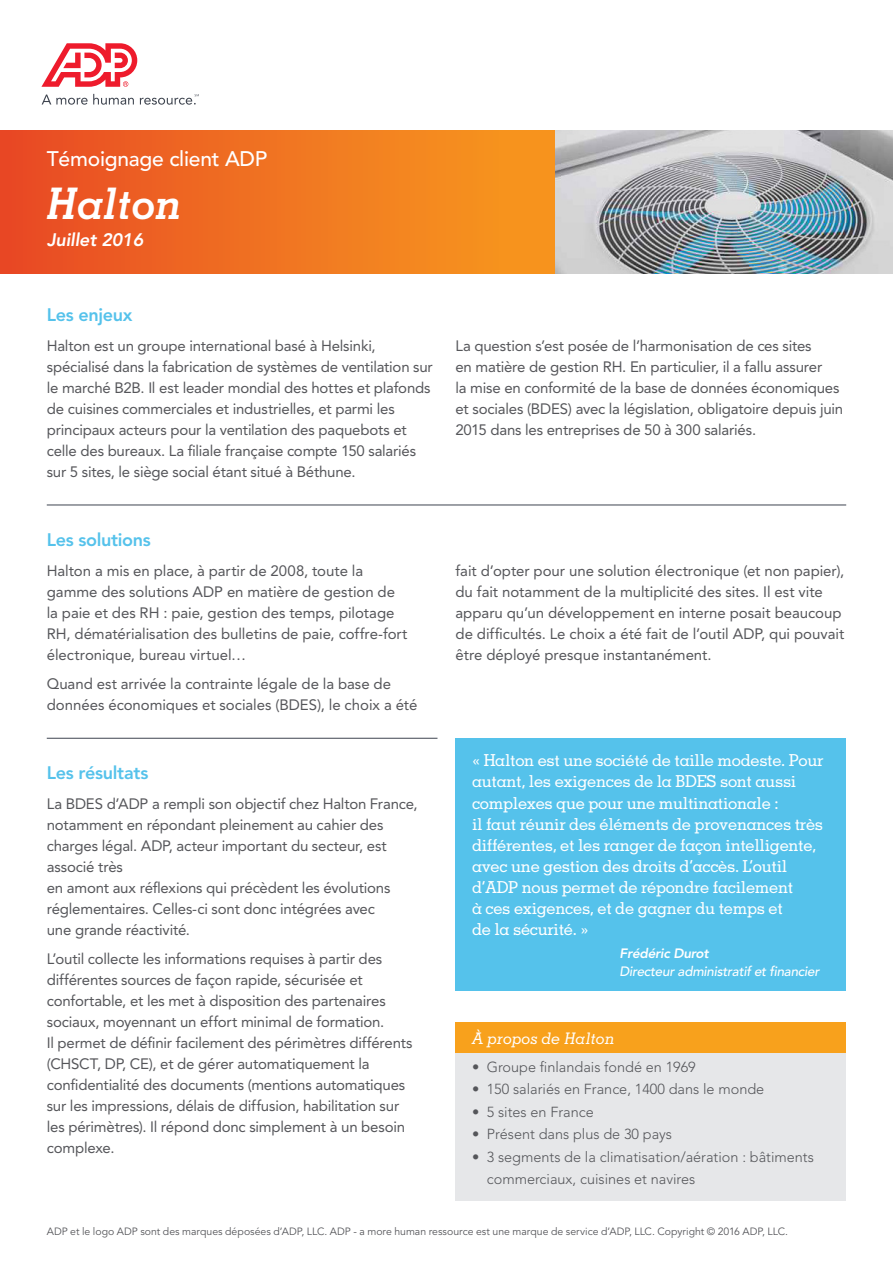
<style>
.page{position:relative;width:893px;height:1263px;background:#fff}
.page>*{position:absolute;margin:0;border:0;box-sizing:border-box;transform-origin:0 0}
.t1{font:italic 700 43.5px "Memphis";letter-spacing:-.01em;color:#fff}
.t2{font:500 21px "Avenir";letter-spacing:-.01em;color:#fff}
.t3{font:800 18px "Avenir";letter-spacing:-.015em;color:#55c2eb}
.t4{font:italic 800 18px "Avenir";letter-spacing:-.01em;color:#fff}
.t5{font:500 16.5px/21px "Memphis";letter-spacing:-.02em;color:#fff}
.t6{font:italic 500 15.9px "Memphis";color:#fff}
.t7{font:15px/21px "Avenir";letter-spacing:-.01em;color:#55565a}
.t8{font:300 14.4px/22.5px "Avenir";color:#55565a}
.t9{font:italic 500 13.5px "Avenir";letter-spacing:-.02em;color:#fff}
.t10{font:italic 800 13.5px "Avenir";letter-spacing:-.02em;color:#fff}
.t11{font:10.5px "Avenir";color:#55565a}
</style>
<div class="page">
<img style="left:554px;top:130px;width:339px;height:143px">
<svg style="left:41px;top:43px;width:96px;height:44px"></svg>
<svg style="left:42px;top:94px;width:92px;height:11px"></svg>
<svg style="left:140px;top:94px;width:59px;height:11px"></svg>
<div style="left:0;top:130px;width:554px;height:143px;background:linear-gradient(to right,#e84925,#f89b1e)"></div>
<hr style="left:47px;top:505px;width:799px;height:1px;background:#3e444f">
<hr style="left:47px;top:738px;width:390px;height:1px;background:#3e444f">
<div style="left:455px;top:1038px;width:391px;height:163px;background:#e6e7e9"></div>
<div style="left:455px;top:1022px;width:391px;height:31px;background:#f8a11c"></div>
<div style="left:455px;top:738px;width:391px;height:252px;background:#55c2eb"></div>
<h2 class="t2" style="left:47px;top:147px;width:222px">Témoignage client ADP</h2>
<h1 class="t1" style="left:47px;top:176px;width:137px">Halton</h1>
<p class="t4" style="left:47px;top:229px;width:98px">Juillet 2016</p>
<p class="t3" style="left:47px;top:304px;width:87px">Les enjeux</p>
<p class="t7" style="left:47px;top:335px;width:388px">Halton est un groupe international basé à Helsinki, spécialisé dans la fabrication de systèmes de ventilation sur le marché B2B. Il est leader mondial des hottes et plafonds de cuisines commerciales et industrielles, et parmi les principaux acteurs pour la ventilation des paquebots et celle des bureaux. La filiale française compte 150 salariés sur 5 sites, le siège social étant situé à Béthune.</p>
<p class="t7" style="left:455px;top:335px;width:389px">La question s’est posée de l’harmonisation de ces sites<br>en matière de gestion RH. En particulier, il a fallu assurer<br>la mise en conformité de la base de données économiques et sociales (BDES) avec la législation, obligatoire depuis juin 2015 dans les entreprises de 50 à 300 salariés.</p>
<p class="t3" style="left:47px;top:529px;width:106px">Les solutions</p>
<p class="t7" style="left:47px;top:560px;width:362px">Halton a mis en place, à partir de 2008, toute la gamme des solutions ADP en matière de gestion de la paie et des RH : paie, gestion des temps, pilotage RH, dématérialisation des bulletins de paie, coffre-fort électronique, bureau virtuel…</p>
<p class="t7" style="left:47px;top:673px;width:372px">Quand est arrivée la contrainte légale de la base de données économiques et sociales (BDES), le choix a été</p>
<p class="t3" style="left:47px;top:762px;width:103px">Les résultats</p>
<p class="t7" style="left:47px;top:793px;width:372px">La BDES d’ADP a rempli son objectif chez Halton France, notamment en répondant pleinement au cahier des charges légal. ADP, acteur important du secteur, est associé très<br>en amont aux réflexions qui précèdent les évolutions réglementaires. Celles-ci sont donc intégrées avec<br>une grande réactivité.</p>
<p class="t7" style="left:47px;top:949px;width:367px">L’outil collecte les informations requises à partir des différentes sources de façon rapide, sécurisée et confortable, et les met à disposition des partenaires sociaux, moyennant un effort minimal de formation.<br>Il permet de définir facilement des périmètres différents (CHSCT, DP, CE), et de gérer automatiquement la confidentialité des documents (mentions automatiques sur les impressions, délais de diffusion, habilitation sur les périmètres). Il répond donc simplement à un besoin complexe.</p>
<p class="t7" style="left:455px;top:560px;width:390px">fait d’opter pour une solution électronique (et non papier), du fait notamment de la multiplicité des sites. Il est vite apparu qu’un développement en interne posait beaucoup de difficultés. Le choix a été fait de l’outil ADP, qui pouvait être déployé presque instantanément.</p>
<p class="t5" style="left:472px;top:750px;width:353px">« Halton est une société de taille modeste. Pour autant, les exigences de la BDES sont aussi complexes que pour une multinationale :<br>il faut réunir des éléments de provenances très différentes, et les ranger de façon intelligente, avec une gestion des droits d’accès. L’outil d’ADP nous permet de répondre facilement<br>à ces exigences, et de gagner du temps et<br>de la sécurité. »</p>
<p class="t10" style="left:620px;top:945px;width:91px">Frédéric Durot</p>
<p class="t9" style="left:620px;top:963px;width:201px">Directeur administratif et financier</p>
<p class="t6" style="left:472px;top:1029px;width:144px">À propos de Halton</p>
<p class="t8" style="left:472px;top:1056px;width:225px">• Groupe finlandais fondé en 1969</p>
<p class="t8" style="left:472px;top:1078px;width:294px">• 150 salariés en France, 1400 dans le monde</p>
<p class="t8" style="left:472px;top:1101px;width:123px">• 5 sites en France</p>
<p class="t8" style="left:472px;top:1123px;width:202px">• Présent dans plus de 30 pays</p>
<p class="t8" style="left:487px;top:1146px;width:329px;text-indent:-15px">• 3 segments de la climatisation/aération : bâtiments commerciaux, cuisines et navires</p>
<p class="t11" style="left:47px;top:1225px;width:743px">ADP et le logo ADP sont des marques déposées d’ADP, LLC. ADP - a more human ressource est une marque de service d’ADP, LLC. Copyright © 2016 ADP, LLC.</p>
</div>
